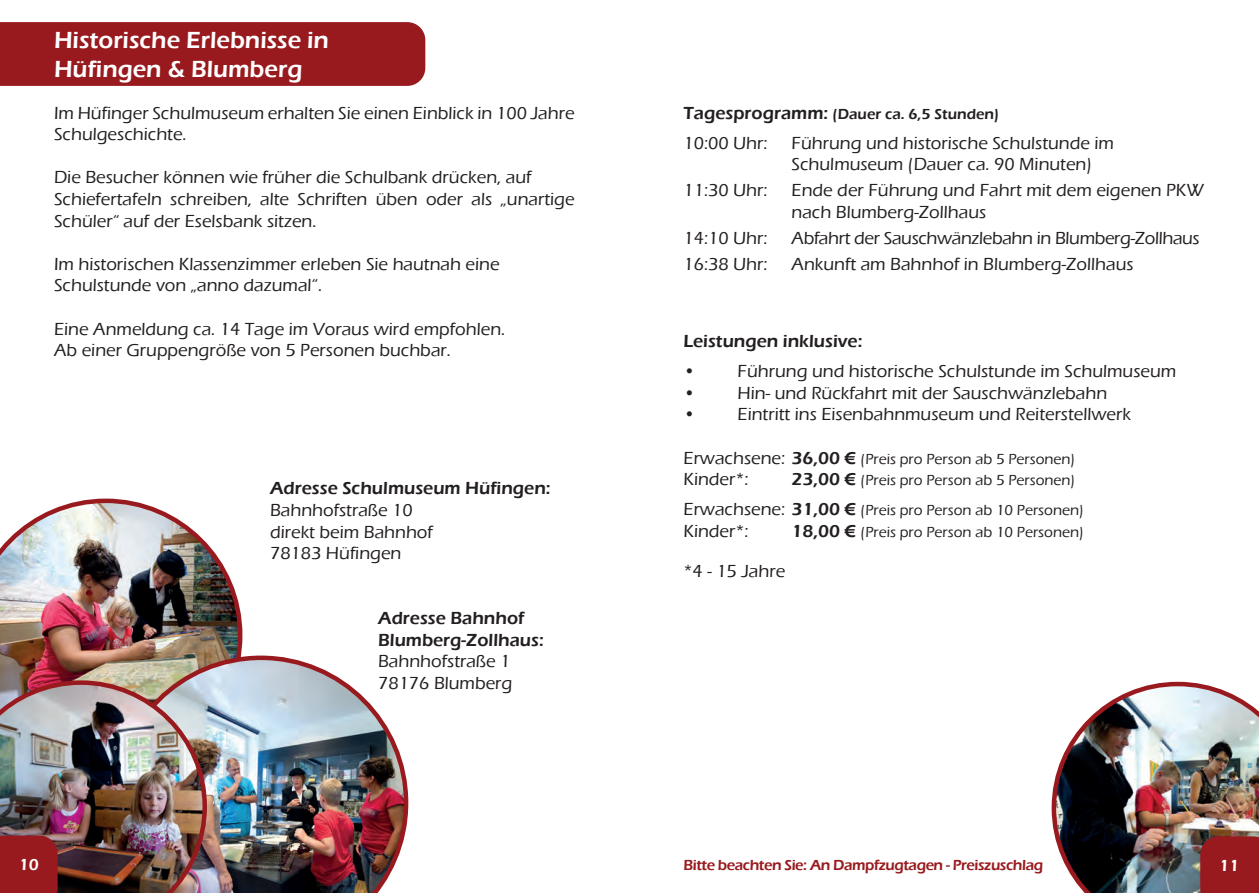
<style>
.page{position:relative;width:1259px;height:893px;background:#fff}
.page>*{position:absolute;margin:0;border:0;box-sizing:border-box;transform-origin:0 0}
.t1{font:600 24px/28.8px "Eras ITC";color:#fff}
.t2{font:500 18px/21.6px "Eras ITC";color:#231f20}
.t3{font:600 18px/21.6px "Eras ITC";color:#231f20}
.t4{font:500 18px "Eras ITC";letter-spacing:-.02em;color:#231f20}
.t5{font:600 16.5px "Eras ITC";color:#fff}
.t6{font:500 15px/30.2px "Eras ITC";color:#231f20}
.t7{font:600 15px "Eras ITC";letter-spacing:-.03em;color:#981a1e}
.t8{font:600 15px "Eras ITC";color:#231f20}
.s1{font-size:18px}
.s2{font-weight:600;font-size:18px}
</style>
<div class="page">
<div style="left:0;top:22px;width:425px;height:64px;background:#981a1e"></div>
<img style="left:0;top:499px;width:242px;height:181px">
<img style="left:114px;top:656px;width:294px;height:237px">
<img style="left:0;top:680px;width:207px;height:213px">
<img style="left:1051px;top:682px;width:208px;height:211px">
<h1 class="t1" style="left:54px;top:26px;width:276px">Historische Erlebnisse in<br>Hüfingen &amp; Blumberg</h1>
<p class="t2" style="left:54px;top:102px;width:522px">Im Hüfinger Schulmuseum erhalten Sie einen Einblick in 100 Jahre<br>Schulgeschichte.</p>
<p class="t2" style="left:54px;top:167px;width:522px">Die Besucher können wie früher die Schulbank drücken, auf<br>Schiefertafeln schreiben, alte Schriften üben oder als „unartige<br>Schüler“ auf der Eselsbank sitzen.</p>
<p class="t2" style="left:54px;top:253px;width:447px">Im historischen Klassenzimmer erleben Sie hautnah eine<br>Schulstunde von „anno dazumal“.</p>
<p class="t2" style="left:54px;top:318px;width:453px">Eine Anmeldung ca. 14 Tage im Voraus wird empfohlen.<br>Ab einer Gruppengröße von 5 Personen buchbar.</p>
<p class="t3" style="left:270px;top:478px;width:282px">Adresse Schulmuseum Hüfingen:</p>
<p class="t2" style="left:270px;top:499px;width:164px">Bahnhofstraße 10 direkt beim Bahnhof<br>78183 Hüfingen</p>
<p class="t3" style="left:378px;top:607px;width:167px">Adresse Bahnhof<br>Blumberg-Zollhaus:</p>
<p class="t2" style="left:378px;top:651px;width:136px">Bahnhofstraße 1<br>78176 Blumberg</p>
<p class="t5" style="left:19px;top:854px;width:22px">10</p>
<p class="t8" style="left:683px;top:105px;width:317px"><span class="s1">Tagesprogramm:</span> (Dauer ca. 6,5 Stunden)</p>
<p class="t2" style="left:683px;top:132px;width:86px">10:00 Uhr:</p>
<p class="t2" style="left:791px;top:132px;width:324px">Führung und historische Schulstunde im<br>Schulmuseum (Dauer ca. 90 Minuten)</p>
<p class="t2" style="left:683px;top:180px;width:86px">11:30 Uhr:</p>
<p class="t2" style="left:791px;top:180px;width:414px">Ende der Führung und Fahrt mit dem eigenen PKW nach Blumberg-Zollhaus</p>
<p class="t2" style="left:683px;top:227px;width:86px">14:10 Uhr:</p>
<p class="t4" style="left:791px;top:228px;width:410px">Abfahrt der Sauschwänzlebahn in Blumberg-Zollhaus</p>
<p class="t2" style="left:683px;top:253px;width:86px">16:38 Uhr:</p>
<p class="t2" style="left:791px;top:253px;width:343px">Ankunft am Bahnhof in Blumberg-Zollhaus</p>
<p class="t3" style="left:683px;top:330px;width:180px">Leistungen inklusive:</p>
<p class="t2" style="left:683px;top:361px;width:494px">• Führung und historische Schulstunde im Schulmuseum</p>
<p class="t2" style="left:683px;top:382px;width:425px">• Hin- und Rückfahrt mit der Sauschwänzlebahn</p>
<p class="t2" style="left:683px;top:404px;width:449px">• Eintritt ins Eisenbahnmuseum und Reiterstellwerk</p>
<p class="t6" style="left:683px;top:444px;width:393px"><span class="s1">Erwachsene:</span> <span class="s2">36,00 €</span> (Preis pro Person ab 5 Personen)</p>
<p class="t2" style="left:683px;top:469px;width:67px">Kinder*:</p>
<p class="t6" style="left:683px;top:465px;width:402px;text-indent:108px"><span class="s2">23,00 €</span> (Preis pro Person ab 5 Personen)<br><span class="s1">Erwachsene:</span> <span class="s2">31,00 €</span> (Preis pro Person ab 10 Personen)</p>
<p class="t2" style="left:683px;top:520px;width:67px">Kinder*:</p>
<p class="t6" style="left:791px;top:517px;width:294px"><span class="s2">18,00 €</span> (Preis pro Person ab 10 Personen)</p>
<p class="t2" style="left:683px;top:560px;width:103px">*4 - 15 Jahre</p>
<p class="t7" style="left:683px;top:857px;width:361px">Bitte beachten Sie: An Dampfzugtagen - Preiszuschlag</p>
<p class="t5" style="left:1219px;top:856px;width:22px">11</p>
</div>
